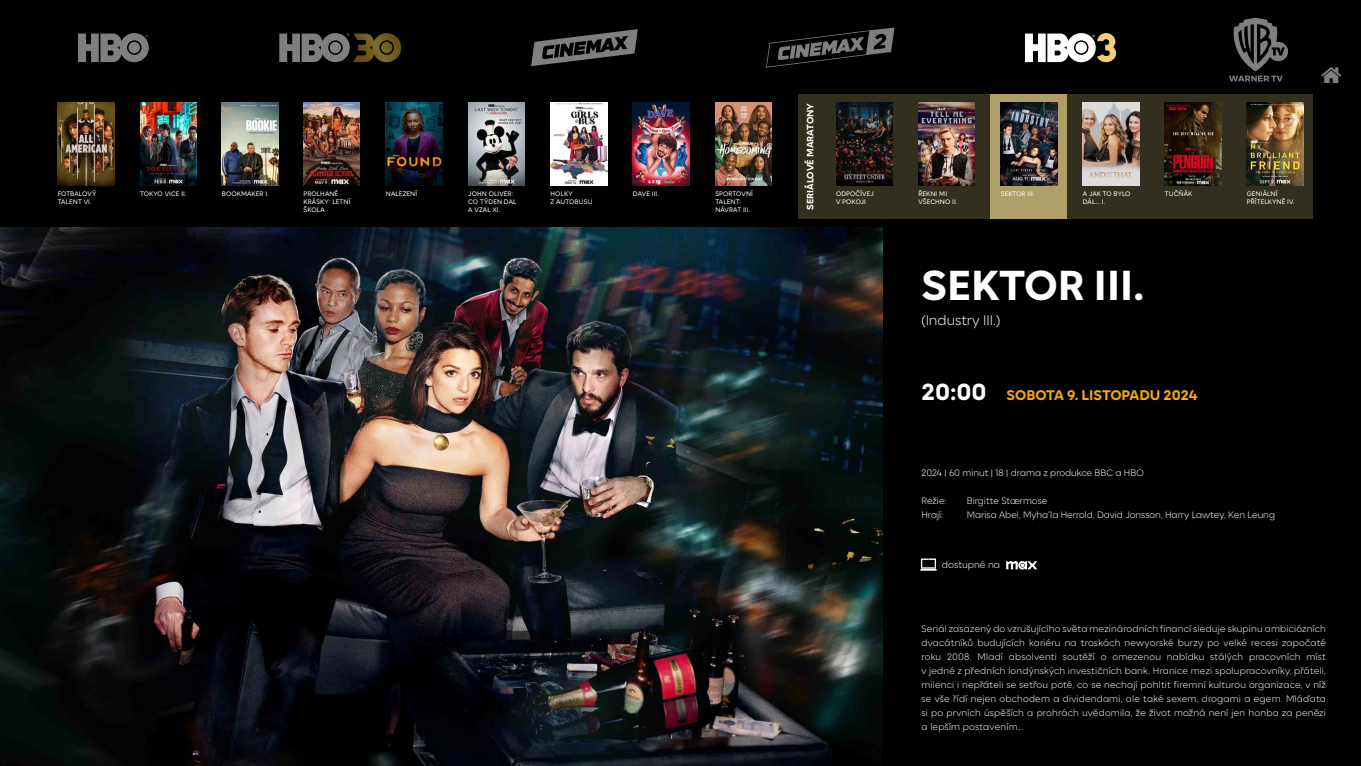
<style>
.page{position:relative;width:1361px;height:766px;background:#fff}
.page>*{position:absolute;margin:0;border:0;box-sizing:border-box;transform-origin:0 0}
.t1{font:700 45px "Max Sans";color:#fff}
.t2{font:700 15px "Max Sans";color:#f7a70a}
.t3{font:300 15px "Max Sans";color:#fff}
.t4{font:300 10.3px "Max Sans";color:#fff}
.t5{font:300 10px/14px "Max Sans";color:#fff;text-align:justify}
.t6{font:700 10px "Max Sans";color:#fff}
.t7{font:7px/8.4px "Max Sans";letter-spacing:.02em;color:#fff}
.s1{font-size:25px;color:#fff}
</style>
<div class="page">
<div style="left:0;top:0;width:1361px;height:765px;background:#000"></div>
<svg style="left:766px;top:28px;width:128px;height:40px"></svg>
<svg style="left:1025px;top:33px;width:91px;height:29px"></svg>
<svg style="left:531px;top:29px;width:107px;height:37px"></svg>
<svg style="left:78px;top:33px;width:71px;height:29px"></svg>
<svg style="left:1229px;top:18px;width:59px;height:63px"></svg>
<svg style="left:279px;top:33px;width:122px;height:29px"></svg>
<div style="left:798px;top:94px;width:515px;height:125px;background:#332f1e"></div>
<div style="left:990px;top:94px;width:77px;height:125px;background:#ae9e68"></div>
<img style="left:58px;top:102px;width:56px;height:84px">
<img style="left:140px;top:102px;width:56px;height:84px">
<img style="left:222px;top:102px;width:56px;height:84px">
<img style="left:303px;top:102px;width:57px;height:84px">
<img style="left:386px;top:102px;width:56px;height:84px">
<img style="left:550px;top:102px;width:57px;height:84px">
<img style="left:633px;top:102px;width:56px;height:84px">
<img style="left:468px;top:102px;width:56px;height:84px">
<img style="left:836px;top:102px;width:56px;height:84px">
<img style="left:918px;top:102px;width:57px;height:84px">
<img style="left:715px;top:102px;width:57px;height:84px">
<img style="left:1000px;top:102px;width:57px;height:84px">
<img style="left:1083px;top:102px;width:56px;height:84px">
<img style="left:1165px;top:102px;width:56px;height:84px">
<img style="left:1247px;top:102px;width:56px;height:84px">
<img style="left:0;top:227px;width:882px;height:538px">
<svg style="left:920px;top:558px;width:17px;height:12px"></svg>
<svg style="left:1006px;top:561px;width:31px;height:8px"></svg>
<p class="t7" style="left:58px;top:188px;width:40px">FOTBALOVÝ<br>TALENT VI.</p>
<p class="t7" style="left:140px;top:188px;width:48px">TOKYO VICE II.</p>
<p class="t7" style="left:222px;top:188px;width:49px">BOOKMAKER I.</p>
<p class="t7" style="left:303px;top:188px;width:48px">PROLHANÉ<br>KRÁSKY: LETNÍ<br>ŠKOLA</p>
<p class="t7" style="left:386px;top:188px;width:33px">NALEZENÍ</p>
<p class="t7" style="left:550px;top:188px;width:44px">HOLKY<br>Z AUTOBUSU</p>
<p class="t7" style="left:468px;top:188px;width:47px">JOHN OLIVER:</p>
<p class="t7" style="left:633px;top:188px;width:27px">DAVE III.</p>
<p class="t7" style="left:468px;top:197px;width:50px">CO TÝDEN DAL<br>A VZAL XI.</p>
<p class="t6" style="left:802px;top:210px;width:108px;rotate:-90deg">SERIÁLOVÉ MARATONY</p>
<p class="t7" style="left:715px;top:188px;width:39px">SPORTOVNÍ<br>TALENT:<br>NÁVRAT III.</p>
<p class="t7" style="left:1000px;top:188px;width:35px">SEKTOR III.</p>
<p class="t7" style="left:1083px;top:188px;width:49px">A JAK TO BYLO<br>DÁL... I.</p>
<p class="t7" style="left:1165px;top:188px;width:29px">TUČŇÁK</p>
<p class="t7" style="left:1247px;top:188px;width:49px">GENIÁLNÍ<br>PŘÍTELKYNĚ IV.</p>
<p class="t7" style="left:836px;top:188px;width:39px">ODPOČÍVEJ<br>V POKOJI</p>
<p class="t7" style="left:918px;top:188px;width:41px">ŘEKNI MI<br>VŠECHNO II.</p>
<h1 class="t1" style="left:921px;top:251px;width:224px">SEKTOR III.</h1>
<h2 class="t3" style="left:921px;top:309px;width:80px">(Industry III.)</h2>
<h2 class="t2" style="left:921px;top:383px;width:278px"><span class="s1">20:00</span> SOBOTA 9. LISTOPADU 2024</h2>
<p class="t5" style="left:921px;top:465px;width:224px">2024 | 60 minut | 18 | drama z produkce BBC a HBO</p>
<p class="t5" style="left:921px;top:493px;width:26px">Režie:</p>
<p class="t5" style="left:967px;top:493px;width:82px">Birgitte Stærmose</p>
<p class="t5" style="left:921px;top:507px;width:23px">Hrají:</p>
<p class="t5" style="left:967px;top:507px;width:310px">Marisa Abel, Myha΄la Herrold, David Jonsson, Harry Lawtey, Ken Leung</p>
<p class="t4" style="left:942px;top:557px;width:60px">dostupné na</p>
<p class="t5" style="left:921px;top:620px;width:406px">Seriál zasazený do vzrušujícího světa mezinárodních financí sleduje skupinu ambiciózních dvacátníků budujících kariéru na troskách newyorské burzy po velké recesi započaté roku 2008. Mladí absolventi soutěží o omezenou nabídku stálých pracovních míst v jedné z předních londýnských investičních bank. Hranice mezi spolupracovníky, přáteli, milenci i nepřáteli se setřou poté, co se nechají pohltit firemní kulturou organizace, v níž se vše řídí nejen obchodem a dividendami, ale také sexem, drogami a egem. Mláďata si po prvních úspěších a prohrách uvědomila, že život možná není jen honba za penězi a lepším postavením…</p>
</div>
